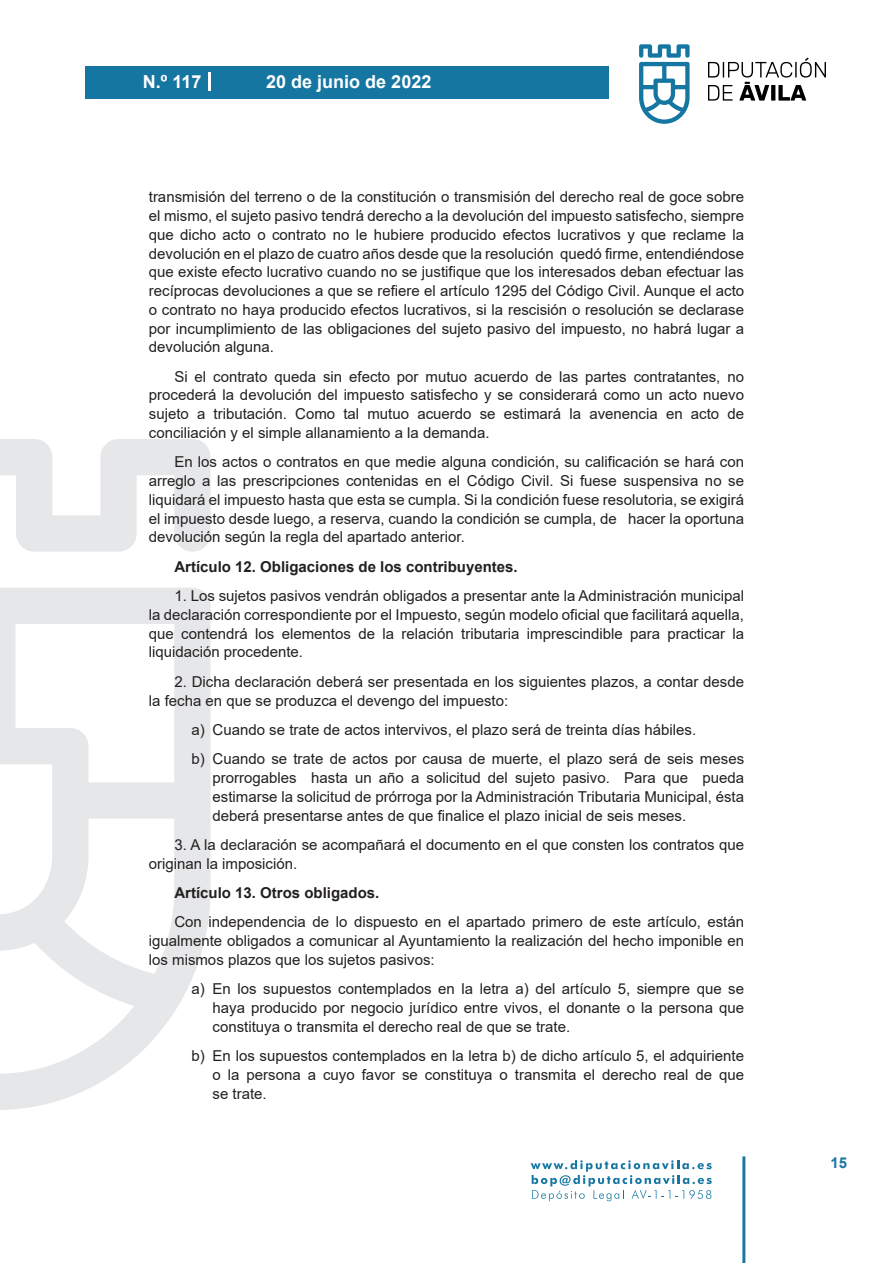
<style>
.page{position:relative;width:893px;height:1263px;background:#fff}
.page>*{position:absolute;margin:0;border:0;box-sizing:border-box;transform-origin:0 0}
.t1{font:700 18px "Arial";color:#fff}
.t2{font:15px/18.8px "Arial";color:#231f20;text-align:justify}
.t3{font:700 15px "Arial";color:#231f20}
.t4{font:700 15px "Arial";color:#1d76a4}
</style>
<div class="page">
<svg style="left:531px;top:1160px;width:181px;height:41px"></svg>
<div style="left:85px;top:66px;width:523px;height:33px;background:#1676a2"></div>
<svg style="left:639px;top:44px;width:51px;height:80px"></svg>
<svg style="left:708px;top:58px;width:118px;height:43px"></svg>
<hr style="left:742px;top:1156px;width:3px;height:107px;background:#1d76a4">
<svg style="left:208px;top:72px;width:2px;height:18px"></svg>
<svg style="left:0;top:439px;width:211px;height:671px"></svg>
<p class="t1" style="left:143px;top:69px;width:60px">N.º 117</p>
<p class="t1" style="left:266px;top:69px;width:167px">20 de junio de 2022</p>
<p class="t2" style="left:149px;top:188px;width:597px">transmisión del terreno o de la constitución o transmisión del derecho real de goce sobre el mismo, el sujeto pasivo tendrá derecho a la devolución del impuesto satisfecho, siempre que dicho acto o contrato no le hubiere producido efectos lucrativos y que reclame la devolución en el plazo de cuatro años desde que la resolución quedó firme, entendiéndose que existe efecto lucrativo cuando no se justifique que los interesados deban efectuar las recíprocas devoluciones a que se refiere el artículo 1295 del Código Civil. Aunque el acto o contrato no haya producido efectos lucrativos, si la rescisión o resolución se declarase por incumplimiento de las obligaciones del sujeto pasivo del impuesto, no habrá lugar a devolución alguna.</p>
<p class="t2" style="left:149px;top:367px;width:597px;text-indent:26px">Si el contrato queda sin efecto por mutuo acuerdo de las partes contratantes, no procederá la devolución del impuesto satisfecho y se considerará como un acto nuevo sujeto a tributación. Como tal mutuo acuerdo se estimará la avenencia en acto de conciliación y el simple allanamiento a la demanda.</p>
<p class="t2" style="left:149px;top:453px;width:597px;text-indent:26px">En los actos o contratos en que medie alguna condición, su calificación se hará con arreglo a las prescripciones contenidas en el Código Civil. Si fuese suspensiva no se liquidará el impuesto hasta que esta se cumpla. Si la condición fuese resolutoria, se exigirá el impuesto desde luego, a reserva, cuando la condición se cumpla, de hacer la oportuna devolución según la regla del apartado anterior.</p>
<p class="t3" style="left:174px;top:556px;width:345px">Artículo 12. Obligaciones de los contribuyentes.</p>
<p class="t2" style="left:149px;top:586px;width:597px;text-indent:26px">1. Los sujetos pasivos vendrán obligados a presentar ante la Administración municipal la declaración correspondiente por el Impuesto, según modelo oficial que facilitará aquella, que contendrá los elementos de la relación tributaria imprescindible para practicar la liquidación procedente.</p>
<p class="t2" style="left:149px;top:672px;width:597px;text-indent:26px">2. Dicha declaración deberá ser presentada en los siguientes plazos, a contar desde la fecha en que se produzca el devengo del impuesto:</p>
<p class="t2" style="left:191px;top:715px;width:554px;line-height:29.4px">a) Cuando se trate de actos intervivos, el plazo será de treinta días hábiles.<br>b) Cuando se trate de actos por causa de muerte, el plazo será de seis meses</p>
<p class="t2" style="left:213px;top:768px;width:533px">prorrogables hasta un año a solicitud del sujeto pasivo. Para que pueda estimarse la solicitud de prórroga por la Administración Tributaria Municipal, ésta deberá presentarse antes de que finalice el plazo inicial de seis meses.</p>
<p class="t2" style="left:149px;top:835px;width:597px;text-indent:26px">3. A la declaración se acompañará el documento en el que consten los contratos que originan la imposición.</p>
<p class="t3" style="left:174px;top:882px;width:207px">Artículo 13. Otros obligados.</p>
<p class="t2" style="left:149px;top:913px;width:597px;text-indent:26px">Con independencia de lo dispuesto en el apartado primero de este artículo, están igualmente obligados a comunicar al Ayuntamiento la realización del hecho imponible en los mismos plazos que los sujetos pasivos:</p>
<p class="t2" style="left:213px;top:980px;width:533px;text-indent:-21px">a) En los supuestos contemplados en la letra a) del artículo 5, siempre que se haya producido por negocio jurídico entre vivos, el donante o la persona que constituya o transmita el derecho real de que se trate.</p>
<p class="t2" style="left:213px;top:1046px;width:533px;text-indent:-21px">b) En los supuestos contemplados en la letra b) de dicho artículo 5, el adquiriente o la persona a cuyo favor se constituya o transmita el derecho real de que se trate.</p>
<p class="t4" style="left:831px;top:1152px;width:18px">15</p>
</div>
